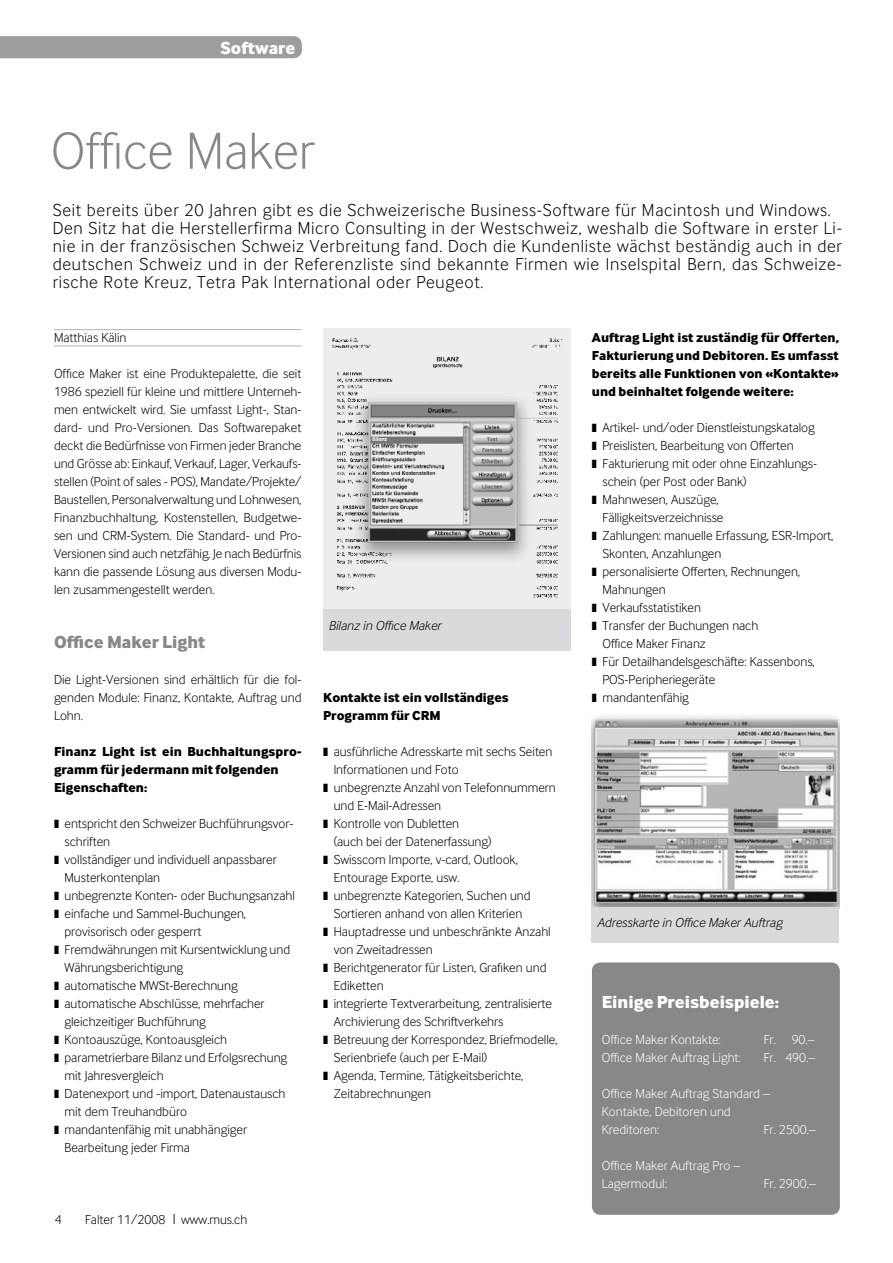
<style>
.page{position:relative;width:893px;height:1263px;background:#fff}
.page>*{position:absolute;margin:0;border:0;box-sizing:border-box;transform-origin:0 0}
.t1{font:54px "Inter Face Da Ma Lt";color:#87888a}
.t2{font:18px/18px "Inter Face Da Ma Lt";letter-spacing:.04em;color:#000}
.t3{font:700 18px "Inter Face Da Ma Lt";color:#fff}
.t4{font:700 18px "Inter Face Da Ma Lt";color:#87888a}
.t5{font:13.5px/18px "Inter Face Da Ma Lt";color:#000}
.t6{font:700 13.5px/18px "Inter Face Da Ma Lt";color:#000}
.t7{font:13.5px/18px "Inter Face Da Ma Lt";color:#fff}
.t8{font:italic 13.5px "Inter Face Da Ma Lt";color:#000}
.s1{font-size:15px}
</style>
<div class="page">
<div style="left:592px;top:962px;width:248px;height:253px;background:#87888a;border-radius:9px"></div>
<div style="left:0;top:36px;width:302px;height:22px;background:#9c9d9f"></div>
<hr style="left:54px;top:346px;width:247px;height:1px;background:#b1b3b4">
<hr style="left:54px;top:329px;width:247px;height:1px;background:#b1b3b4">
<img style="left:323px;top:330px;width:248px;height:279px">
<div style="left:323px;top:609px;width:248px;height:42px;background:#d9dadb"></div>
<img style="left:592px;top:716px;width:247px;height:192px">
<div style="left:591px;top:908px;width:248px;height:35px;background:#d9dadb"></div>
<h2 class="t3" style="left:221px;top:37px;width:76px">Software</h2>
<h1 class="t1" style="left:51px;top:120px;width:265px">Office Maker</h1>
<p class="t2" style="left:53px;top:201px;width:791px">Seit bereits über 20 Jahren gibt es die Schweizerische Business-Software für Macintosh und Windows.<br>Den Sitz hat die Herstellerfirma Micro Consulting in der Westschweiz, weshalb die Software in erster Li&shy;nie in der französischen Schweiz Verbreitung fand. Doch die Kundenliste wächst beständig auch in der deutschen Schweiz und in der Referenzliste sind bekannte Firmen wie Inselspital Bern, das Schweize&shy;rische Rote Kreuz, Tetra Pak International oder Peugeot.</p>
<p class="t5" style="left:54px;top:328px;width:74px">Matthias Kälin</p>
<p class="t5" style="left:54px;top:364px;width:249px;text-align:justify">Office Maker ist eine Produktepalette, die seit 1986 speziell für kleine und mittlere Unterneh&shy;men entwickelt wird. Sie umfasst Light-, Stan&shy;dard- und Pro-Versionen. Das Softwarepaket deckt die Bedürfnisse von Firmen jeder Branche und Grösse ab: Einkauf, Verkauf, Lager, Verkaufs&shy;stellen (Point of sales - POS), Mandate/Projekte/ Baustellen, Personalverwaltung und Lohnwesen, Finanzbuchhaltung, Kostenstellen, Budgetwe&shy;sen und CRM-System. Die Standard- und Pro-Versionen sind auch netzfähig. Je nach Bedürfnis kann die passende Lösung aus diversen Modu&shy;len zusammengestellt werden.</p>
<h2 class="t4" style="left:54px;top:631px;width:153px">Office Maker Light</h2>
<p class="t5" style="left:54px;top:670px;width:249px;text-align:justify">Die Light-Versionen sind erhältlich für die fol&shy;genden Module: Finanz, Kontakte, Auftrag und Lohn.</p>
<p class="t6" style="left:54px;top:742px;width:249px">Finanz Light ist ein Buchhaltungspro&shy;gramm für jedermann mit folgenden<br>Eigenschaften:</p>
<p class="t5" style="left:65px;top:814px;width:232px">entspricht den Schweizer Buchführungsvor&shy;schriften<br>vollständiger und individuell anpassbarer<br>Musterkontenplan<br>unbegrenzte Konten- oder Buchungsanzahl einfache und Sammel-Buchungen, provisorisch oder gesperrt<br>Fremdwährungen mit Kursentwicklung und<br>Währungsberichtigung<br>automatische MWSt-Berechnung automatische Abschlüsse, mehrfacher gleichzeitiger Buchführung<br>Kontoauszüge, Kontoausgleich parametrierbare Bilanz und Erfolgsrechung mit Jahresvergleich<br>Datenexport und -import, Datenaustausch mit dem Treuhandbüro<br>mandantenfähig mit unabhängiger<br>Bearbeitung jeder Firma</p>
<p class="t8" style="left:329px;top:618px;width:114px">Bilanz in Office Maker</p>
<p class="t6" style="left:323px;top:688px;width:187px">Kontakte ist ein vollständiges<br>Programm für CRM</p>
<p class="t5" style="left:334px;top:742px;width:225px">ausführliche Adresskarte mit sechs Seiten<br>Informationen und Foto<br>unbegrenzte Anzahl von Telefonnummern und E-Mail-Adressen<br>Kontrolle von Dubletten<br>(auch bei der Datenerfassung)<br>Swisscom Importe, v-card, Outlook,<br>Entourage Exporte, usw.<br>unbegrenzte Kategorien, Suchen und<br>Sortieren anhand von allen Kriterien<br>Hauptadresse und unbeschränkte Anzahl von Zweitadressen<br>Berichtgenerator für Listen, Grafiken und<br>Ediketten<br>integrierte Textverarbeitung, zentralisierte<br>Archivierung des Schriftverkehrs<br>Betreuung der Korrespondez, Briefmodelle,<br>Serienbriefe (auch per E-Mail)<br>Agenda, Termine, Tätigkeitsberichte,<br>Zeitabrechnungen</p>
<p class="t5" style="left:55px;top:1210px;width:8px">4</p>
<p class="t5" style="left:85px;top:1210px;width:164px">Falter 11/2008 <span class="s1">I</span> www.mus.ch</p>
<p class="t6" style="left:592px;top:328px;width:249px;text-align:justify">Auftrag Light ist zuständig für Offerten, Fakturierung und Debitoren. Es umfasst bereits alle Funktionen von «Kontakte» und beinhaltet folgende weitere:</p>
<p class="t5" style="left:602px;top:418px;width:232px">Artikel- und/oder Dienstleistungskatalog<br>Preislisten, Bearbeitung von Offerten<br>Fakturierung mit oder ohne Einzahlungs&shy;schein (per Post oder Bank)<br>Mahnwesen, Auszüge,<br>Fälligkeitsverzeichnisse<br>Zahlungen: manuelle Erfassung, ESR-Import,<br>Skonten, Anzahlungen<br>personalisierte Offerten, Rechnungen,<br>Mahnungen<br>Verkaufsstatistiken<br>Transfer der Buchungen nach<br>Office Maker Finanz<br>Für Detailhandelsgeschäfte: Kassenbons,<br>POS-Peripheriegeräte<br>mandantenfähig</p>
<p class="t8" style="left:598px;top:915px;width:187px">Adresskarte in Office Maker Auftrag</p>
<h2 class="t3" style="left:602px;top:991px;width:179px">Einige Preisbeispiele:</h2>
<p class="t7" style="left:602px;top:1030px;width:120px">Office Maker Kontakte:</p>
<p class="t7" style="left:764px;top:1030px;width:52px">Fr. 90.–</p>
<p class="t7" style="left:602px;top:1048px;width:141px">Office Maker Auftrag Light:</p>
<p class="t7" style="left:764px;top:1048px;width:53px">Fr. 490.–</p>
<p class="t7" style="left:602px;top:1084px;width:170px">Office Maker Auftrag Standard –<br>Kontakte, Debitoren und<br>Kreditoren:</p>
<p class="t7" style="left:764px;top:1120px;width:54px">Fr. 2500.–</p>
<p class="t7" style="left:602px;top:1156px;width:140px">Office Maker Auftrag Pro –<br>Lagermodul:</p>
<p class="t7" style="left:764px;top:1174px;width:54px">Fr. 2900.–</p>
</div>
